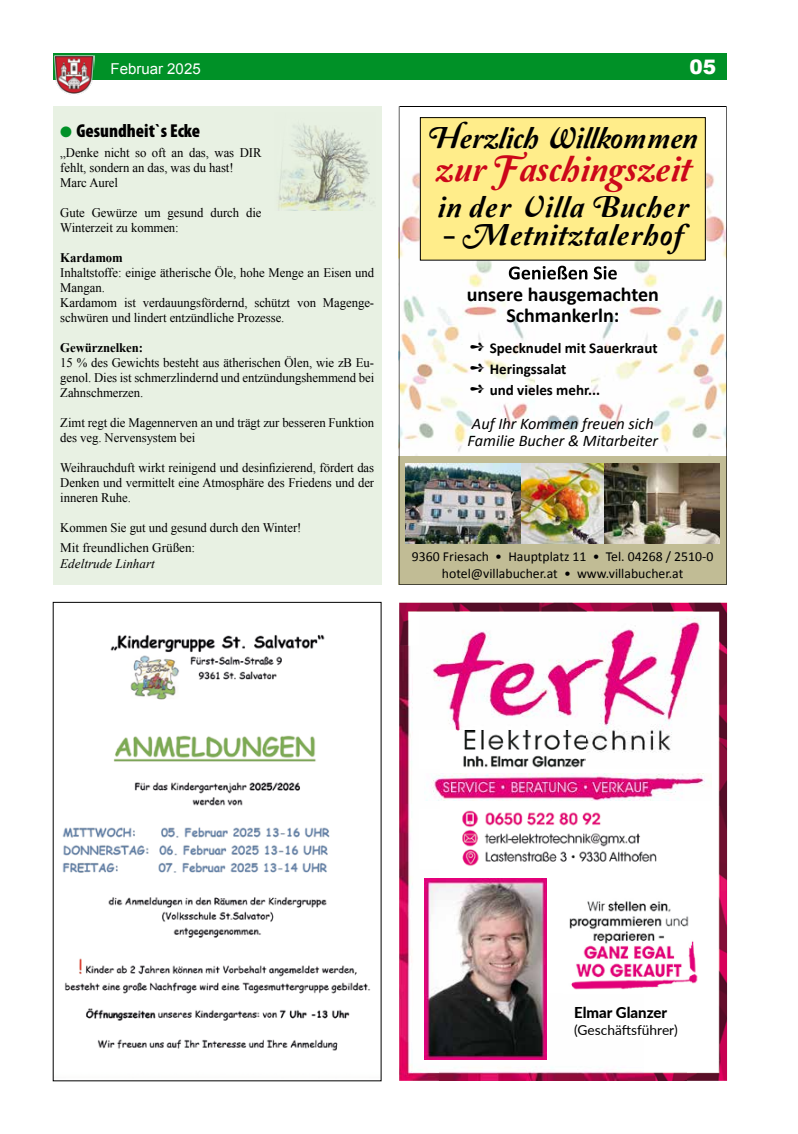
<style>
.page{position:relative;width:798px;height:1134px;background:#fff}
.page>*{position:absolute;margin:0;border:0;box-sizing:border-box;transform-origin:0 0}
.t1{font:37.5px "Amperzand";color:#cc071a}
.t2{font:31.25px "Amperzand";letter-spacing:.03em;color:#000}
.t3{font:31.25px "Amperzand";letter-spacing:-.01em;color:#000}
.t4{font:700 20px/21.2px "Calibri";color:#000;text-align:center}
.t5{font:900 20px "Arial";color:#fff}
.t6{font:900 condensed 18.75px "Myriad Pro";color:#000}
.t7{font:italic 16.25px/17.5px "Calibri";color:#000}
.t8{font:700 15px/21px "Calibri";color:#000}
.t9{font:800 15px "Lato";color:#000}
.t10{font:15px "Arial";color:#fff}
.t11{font:13.75px/16.2px "Calibri";color:#000;text-align:center}
.t12{font:13.75px "Lato";color:#000}
.t13{font:13.12px/15px "Times New Roman";letter-spacing:-.005em;color:#000}
.t14{font:700 13.12px "Times New Roman";letter-spacing:-.005em;color:#000}
.t15{font:italic 13.12px "Times New Roman";color:#000}
.s1{color:#009127}
</style>
<div class="page">
<div style="left:53px;top:53px;width:673px;height:27px;background:#009127"></div>
<img style="left:54px;top:55px;width:40px;height:39px">
<div style="left:53px;top:106px;width:328px;height:479px;background:#e8f1e3"></div>
<img style="left:278px;top:124px;width:97px;height:87px">
<svg style="left:398px;top:106px;width:328px;height:479px"></svg>
<img style="left:406px;top:463px;width:313px;height:81px">
<img style="left:400px;top:106px;width:325px;height:174px">
<img style="left:562px;top:266px;width:54px;height:14px">
<img style="left:508px;top:266px;width:54px;height:14px">
<div style="left:420px;top:118px;width:285px;height:142px;background:#ffed8a"></div>
<div style="left:420px;top:117px;width:285px;height:143px;border:1px solid #000"></div>
<img style="left:399px;top:602px;width:327px;height:44px">
<img style="left:399px;top:646px;width:40px;height:435px">
<img style="left:686px;top:646px;width:40px;height:435px">
<img style="left:443px;top:773px;width:225px;height:28px">
<img style="left:439px;top:878px;width:247px;height:203px">
<img style="left:419px;top:810px;width:290px;height:58px">
<img style="left:424px;top:879px;width:122px;height:180px">
<img style="left:562px;top:896px;width:137px;height:97px">
<img style="left:419px;top:617px;width:290px;height:152px">
<img style="left:424px;top:774px;width:287px;height:26px">
<img style="left:62px;top:634px;width:309px;height:417px">
<p class="t10" style="left:110px;top:59px;width:92px">Februar 2025</p>
<h3 class="t5" style="left:689px;top:52px;width:28px">05</h3>
<h3 class="t6" style="left:60px;top:119px;width:141px"><span class="s1">●</span> Gesundheit`s Ecke</h3>
<p class="t13" style="left:60px;top:145px;width:203px">„Denke nicht so oft an das, was DIR fehlt, sondern an das, was du hast!<br>Marc Aurel</p>
<p class="t13" style="left:60px;top:205px;width:203px">Gute Gewürze um gesund durch die<br>Winterzeit zu kommen:</p>
<p class="t14" style="left:60px;top:248px;width:64px">Kardamom</p>
<p class="t13" style="left:60px;top:265px;width:315px">Inhaltstoffe: einige ätherische Öle, hohe Menge an Eisen und Mangan.<br>Kardamom ist verdauungsfördernd, schützt von Magenge&shy;schwüren und lindert entzündliche Prozesse.</p>
<p class="t14" style="left:60px;top:338px;width:84px">Gewürznelken:</p>
<p class="t13" style="left:60px;top:355px;width:315px;text-align:justify">15 % des Gewichts besteht aus ätherischen Ölen, wie zB Eu&shy;genol. Dies ist schmerzlindernd und entzündungshemmend bei Zahnschmerzen.</p>
<p class="t13" style="left:60px;top:415px;width:315px">Zimt regt die Magennerven an und trägt zur besseren Funktion des veg. Nervensystem bei</p>
<p class="t13" style="left:60px;top:460px;width:315px;text-align:justify">Weihrauchduft wirkt reinigend und desinfizierend, fördert das Denken und vermittelt eine Atmosphäre des Friedens und der inneren Ruhe.</p>
<p class="t13" style="left:60px;top:517px;width:242px;line-height:20.8px">Kommen Sie gut und gesund durch den Winter!<br>Mit freundlichen Grüßen:</p>
<p class="t15" style="left:60px;top:555px;width:96px">Edeltrude Linhart</p>
<h2 class="t3" style="left:428px;top:122px;width:270px">Herzlich Willkommen</h2>
<h1 class="t1" style="left:435px;top:149px;width:256px">zur Faschingszeit</h1>
<h2 class="t2" style="left:437px;top:191px;width:253px">in der Villa Bucher</h2>
<h2 class="t2" style="left:442px;top:218px;width:243px">- Metnitztalerhof</h2>
<h3 class="t4" style="left:466px;top:283px;width:194px">unsere hausgemachten<br>Schmankerln:</h3>
<p class="t8" style="left:470px;top:337px;width:189px">➺ Specknudel mit Sauerkraut ➺ Heringssalat<br>➺ und vieles mehr...</p>
<p class="t7" style="left:467px;top:414px;width:192px">Auf Ihr Kommen freuen sich<br>Familie Bucher &amp; Mitarbeiter</p>
<p class="t11" style="left:412px;top:548px;width:303px">9360 Friesach • Hauptplatz 11 • Tel. 04268 / 2510-0 hotel@villabucher.at • www.villabucher.at</p>
<p class="t9" style="left:574px;top:1002px;width:94px">Elmar Glanzer</p>
<p class="t12" style="left:574px;top:1020px;width:105px">(Geschäftsführer)</p>
</div>
